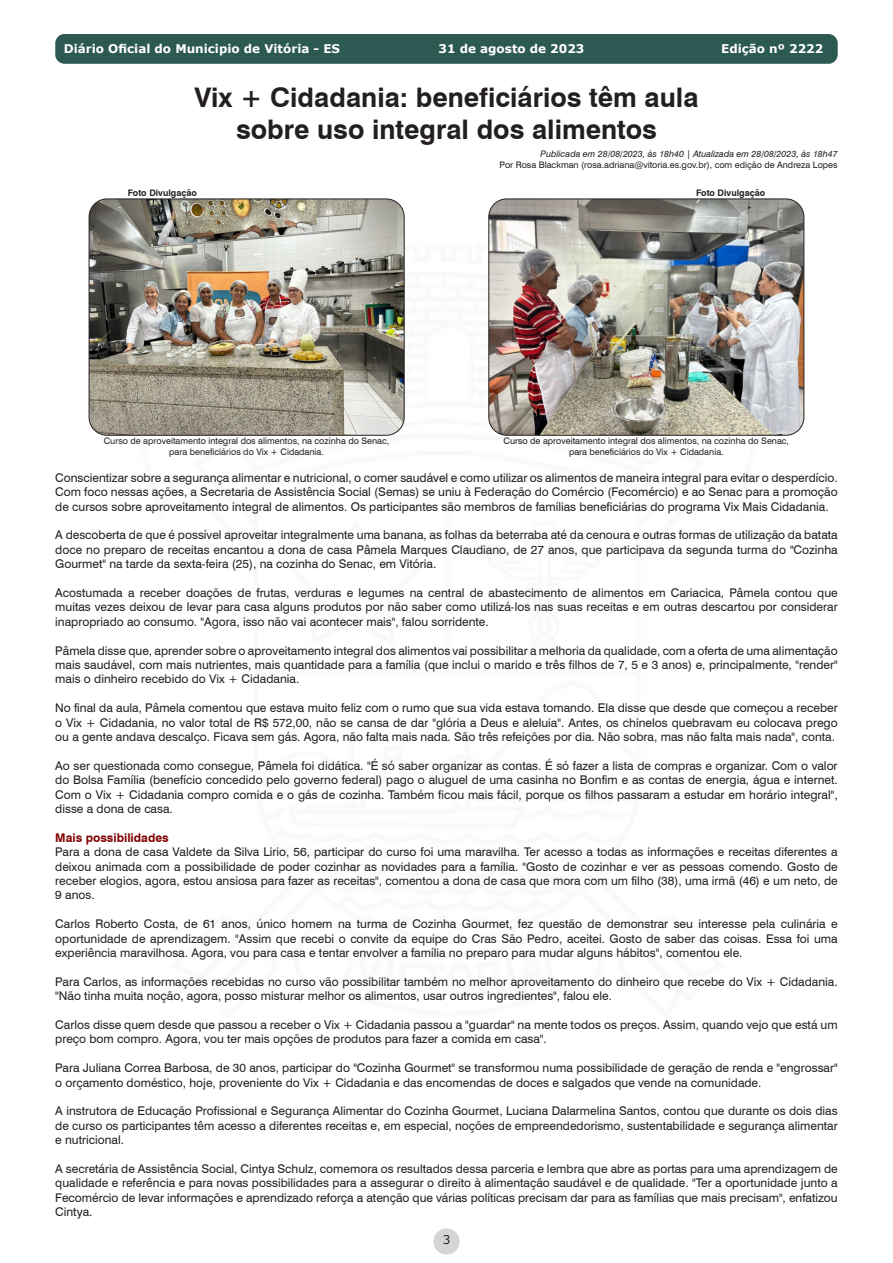
<style>
.page{position:relative;width:893px;height:1263px;background:#fff}
.page>*{position:absolute;margin:0;border:0;box-sizing:border-box;transform-origin:0 0}
.t1{font:700 27px "Swiss 721 BT";color:#231f20}
.t2{font:12px/14.4px "Swiss 721 BT";color:#231f20;text-align:justify}
.t3{font:700 12px "Verdana";color:#fff}
.t4{font:700 12px "Swiss 721 BT";color:#800000}
.t5{font:12px "Verdana";color:#231f20}
.t6{font:9px "Swiss 721 BT";color:#231f20}
.t7{font:italic 9px "Swiss 721 BT";color:#231f20}
.t8{font:700 9px "Swiss 721 BT";color:#231f20}
</style>
<div class="page">
<div style="left:433px;top:1228px;width:27px;height:26px;background:#d4d5d7;border-radius:50%"></div>
<div style="left:56px;top:35px;width:781px;height:28px;background:#2c5952;border-radius:9px"></div>
<div style="left:55px;top:34px;width:783px;height:30px;border:2px solid #2c5952;border-radius:9px"></div>
<img style="left:89px;top:199px;width:315px;height:236px">
<div style="left:89px;top:199px;width:315px;height:236px;border:1px solid #231f20;border-radius:18px"></div>
<img style="left:489px;top:199px;width:315px;height:236px">
<div style="left:489px;top:199px;width:315px;height:236px;border:1px solid #231f20;border-radius:18px"></div>
<p class="t3" style="left:64px;top:41px;width:278px">Diário Oficial do Municipio de Vitória - ES</p>
<p class="t3" style="left:439px;top:41px;width:147px">31 de agosto de 2023</p>
<p class="t3" style="left:721px;top:41px;width:104px">Edição nº 2222</p>
<p class="t1" style="left:194px;top:81px;width:506px">Vix + Cidadania: beneficiários têm aula</p>
<p class="t1" style="left:236px;top:113px;width:422px">sobre uso integral dos alimentos</p>
<p class="t7" style="left:541px;top:149px;width:299px">Publicada em 28/08/2023, às 18h40 | Atualizada em 28/08/2023, às 18h47</p>
<p class="t6" style="left:500px;top:160px;width:340px">Por Rosa Blackman (rosa.adriana@vitoria.es.gov.br), com edição de Andreza Lopes</p>
<p class="t8" style="left:128px;top:187px;width:71px">Foto Divulgação</p>
<p class="t8" style="left:696px;top:187px;width:71px">Foto Divulgação</p>
<p class="t6" style="left:104px;top:435px;width:287px">Curso de aproveitamento integral dos alimentos, na cozinha do Senac,</p>
<p class="t6" style="left:169px;top:446px;width:156px">para beneficiários do Vix + Cidadania.</p>
<p class="t6" style="left:504px;top:435px;width:287px">Curso de aproveitamento integral dos alimentos, na cozinha do Senac,</p>
<p class="t6" style="left:569px;top:446px;width:156px">para beneficiários do Vix + Cidadania.</p>
<p class="t2" style="left:55px;top:470px;width:784px">Conscientizar sobre a segurança alimentar e nutricional, o comer saudável e como utilizar os alimentos de maneira integral para evitar o desperdício.<br>Com foco nessas ações, a Secretaria de Assistência Social (Semas) se uniu à Federação do Comércio (Fecomércio) e ao Senac para a promoção de cursos sobre aproveitamento integral de alimentos. Os participantes são membros de famílias beneficiárias do programa Vix Mais Cidadania.</p>
<p class="t2" style="left:55px;top:528px;width:784px">A descoberta de que é possível aproveitar integralmente uma banana, as folhas da beterraba até da cenoura e outras formas de utilização da batata doce no preparo de receitas encantou a dona de casa Pâmela Marques Claudiano, de 27 anos, que participava da segunda turma do "Cozinha Gourmet" na tarde da sexta-feira (25), na cozinha do Senac, em Vitória.</p>
<p class="t2" style="left:55px;top:585px;width:784px">Acostumada a receber doações de frutas, verduras e legumes na central de abastecimento de alimentos em Cariacica, Pâmela contou que muitas vezes deixou de levar para casa alguns produtos por não saber como utilizá-los nas suas receitas e em outras descartou por considerar inapropriado ao consumo. "Agora, isso não vai acontecer mais", falou sorridente.</p>
<p class="t2" style="left:55px;top:643px;width:784px">Pâmela disse que, aprender sobre o aproveitamento integral dos alimentos vai possibilitar a melhoria da qualidade, com a oferta de uma alimentação mais saudável, com mais nutrientes, mais quantidade para a família (que inclui o marido e três filhos de 7, 5 e 3 anos) e, principalmente, "render" mais o dinheiro recebido do Vix + Cidadania.</p>
<p class="t2" style="left:55px;top:701px;width:784px">No final da aula, Pâmela comentou que estava muito feliz com o rumo que sua vida estava tomando. Ela disse que desde que começou a receber o Vix + Cidadania, no valor total de R$ 572,00, não se cansa de dar "glória a Deus e aleluia". Antes, os chinelos quebravam eu colocava prego ou a gente andava descalço. Ficava sem gás. Agora, não falta mais nada. São três refeições por dia. Não sobra, mas não falta mais nada", conta.</p>
<p class="t2" style="left:55px;top:758px;width:784px">Ao ser questionada como consegue, Pâmela foi didática. "É só saber organizar as contas. É só fazer a lista de compras e organizar. Com o valor do Bolsa Família (benefício concedido pelo governo federal) pago o aluguel de uma casinha no Bonfim e as contas de energia, água e internet.<br>Com o Vix + Cidadania compro comida e o gás de cozinha. Também ficou mais fácil, porque os filhos passaram a estudar em horário integral", disse a dona de casa.</p>
<p class="t4" style="left:55px;top:830px;width:115px">Mais possibilidades</p>
<p class="t2" style="left:55px;top:845px;width:784px">Para a dona de casa Valdete da Silva Lirio, 56, participar do curso foi uma maravilha. Ter acesso a todas as informações e receitas diferentes a deixou animada com a possibilidade de poder cozinhar as novidades para a família. "Gosto de cozinhar e ver as pessoas comendo. Gosto de receber elogios, agora, estou ansiosa para fazer as receitas", comentou a dona de casa que mora com um filho (38), uma irmã (46) e um neto, de 9 anos.</p>
<p class="t2" style="left:55px;top:917px;width:784px">Carlos Roberto Costa, de 61 anos, único homem na turma de Cozinha Gourmet, fez questão de demonstrar seu interesse pela culinária e oportunidade de aprendizagem. "Assim que recebi o convite da equipe do Cras São Pedro, aceitei. Gosto de saber das coisas. Essa foi uma experiência maravilhosa. Agora, vou para casa e tentar envolver a família no preparo para mudar alguns hábitos", comentou ele.</p>
<p class="t2" style="left:55px;top:974px;width:784px">Para Carlos, as informações recebidas no curso vão possibilitar também no melhor aproveitamento do dinheiro que recebe do Vix + Cidadania. "Não tinha muita noção, agora, posso misturar melhor os alimentos, usar outros ingredientes", falou ele.</p>
<p class="t2" style="left:55px;top:1017px;width:784px">Carlos disse quem desde que passou a receber o Vix + Cidadania passou a "guardar" na mente todos os preços. Assim, quando vejo que está um preço bom compro. Agora, vou ter mais opções de produtos para fazer a comida em casa".</p>
<p class="t2" style="left:55px;top:1061px;width:784px">Para Juliana Correa Barbosa, de 30 anos, participar do "Cozinha Gourmet" se transformou numa possibilidade de geração de renda e "engrossar" o orçamento doméstico, hoje, proveniente do Vix + Cidadania e das encomendas de doces e salgados que vende na comunidade.</p>
<p class="t2" style="left:55px;top:1104px;width:784px">A instrutora de Educação Profissional e Segurança Alimentar do Cozinha Gourmet, Luciana Dalarmelina Santos, contou que durante os dois dias de curso os participantes têm acesso a diferentes receitas e, em especial, noções de empreendedorismo, sustentabilidade e segurança alimentar e nutricional.</p>
<p class="t2" style="left:55px;top:1161px;width:784px">A secretária de Assistência Social, Cintya Schulz, comemora os resultados dessa parceria e lembra que abre as portas para uma aprendizagem de qualidade e referência e para novas possibilidades para a assegurar o direito à alimentação saudável e de qualidade. "Ter a oportunidade junto a Fecomércio de levar informações e aprendizado reforça a atenção que várias políticas precisam dar para as famílias que mais precisam", enfatizou Cintya.</p>
<p class="t5" style="left:443px;top:1231px;width:9px">3</p>
</div>
